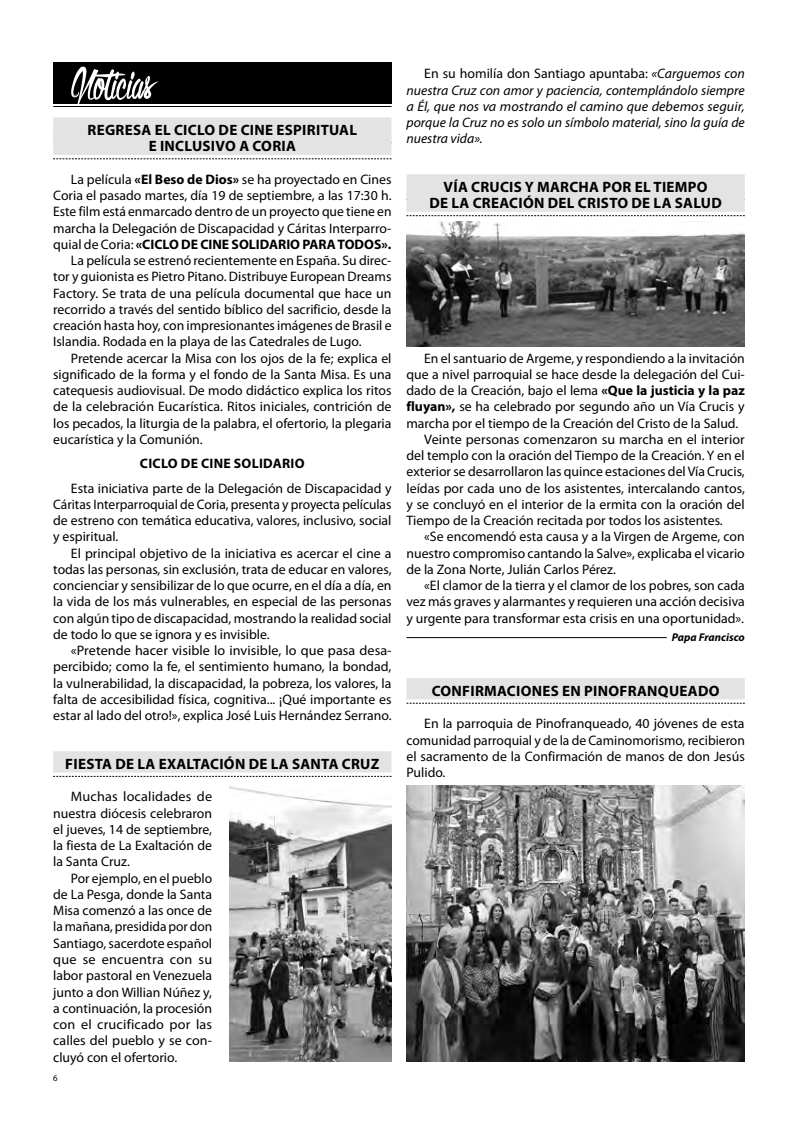
<style>
.page{position:relative;width:798px;height:1134px;background:#fff}
.page>*{position:absolute;margin:0;border:0;box-sizing:border-box;transform-origin:0 0}
.t1{font:58.62px "Olympic Branding";color:#fff}
.t2{font:700 15px/16.2px "Myriad Pro";letter-spacing:.02em;color:#000;text-align:center}
.t3{font:13.75px/16.2px "Myriad Pro";color:#000;text-align:justify}
.t4{font:italic 13.75px/16.2px "Myriad Pro";color:#000;text-align:justify}
.t5{font:700 13.75px "Myriad Pro";color:#000}
.t6{font:700 13.75px "Myriad Pro";letter-spacing:.02em;color:#000}
.t7{font:italic 700 11.25px "Myriad Pro";color:#000}
.t8{font:8.75px "Myriad Pro";color:#000}
.s1{font-weight:700}
.s2{font-weight:400}
.s3{font-style:normal}
</style>
<div class="page">
<div style="left:53px;top:62px;width:338px;height:41px;background:#000"></div>
<hr style="left:53px;top:106px;width:338px;height:1px;background:#000">
<div style="left:53px;top:117px;width:338px;height:22px;background:#e3e3e3"></div>
<div style="left:53px;top:134px;width:338px;height:21px;background:#e3e3e3"></div>
<svg style="left:53px;top:158px;width:338px;height:1px"></svg>
<div style="left:53px;top:751px;width:338px;height:21px;background:#e3e3e3"></div>
<svg style="left:53px;top:776px;width:338px;height:1px"></svg>
<div style="left:406px;top:174px;width:338px;height:22px;background:#e3e3e3"></div>
<div style="left:406px;top:191px;width:338px;height:21px;background:#e3e3e3"></div>
<svg style="left:406px;top:215px;width:338px;height:1px"></svg>
<hr style="left:406px;top:637px;width:260px;height:1px;background:#000">
<div style="left:406px;top:678px;width:338px;height:21px;background:#e3e3e3"></div>
<svg style="left:406px;top:703px;width:338px;height:1px"></svg>
<img style="left:230px;top:786px;width:161px;height:276px">
<img style="left:406px;top:785px;width:338px;height:276px">
<img style="left:406px;top:222px;width:338px;height:124px">
<h1 class="t1" style="left:71px;top:58px;width:83px">Noticias</h1>
<p class="t2" style="left:88px;top:121px;width:271px">REGRESA EL CICLO DE CINE ESPIRITUAL<br>E INCLUSIVO A CORIA</p>
<p class="t3" style="left:71px;top:171px;width:322px">La película <span class="s1">«El Beso de Dios»</span> se ha proyectado en Cines</p>
<p class="t3" style="left:53px;top:187px;width:340px">Coria el pasado martes, día 19 de septiembre, a las 17:30 h.</p>
<p class="t3" style="left:53px;top:203px;width:340px">Este film está enmarcado dentro de un proyecto que tiene en</p>
<p class="t3" style="left:53px;top:220px;width:339px">marcha la Delegación de Discapacidad y Cáritas Interparro-</p>
<p class="t5" style="left:53px;top:235px;width:339px"><span class="s2">quial de Coria:</span> «CICLO DE CINE SOLIDARIO PARA TODOS».</p>
<p class="t3" style="left:71px;top:252px;width:322px">La película se estrenó recientemente en España. Su direc-</p>
<p class="t3" style="left:53px;top:268px;width:340px">tor y guionista es Pietro Pitano. Distribuye European Dreams</p>
<p class="t3" style="left:53px;top:285px;width:339px">Factory. Se trata de una película documental que hace un</p>
<p class="t3" style="left:53px;top:301px;width:340px">recorrido a través del sentido bíblico del sacrificio, desde la</p>
<p class="t3" style="left:53px;top:317px;width:340px">creación hasta hoy, con impresionantes imágenes de Brasil e</p>
<p class="t3" style="left:53px;top:333px;width:310px">Islandia. Rodada en la playa de las Catedrales de Lugo.</p>
<p class="t3" style="left:71px;top:350px;width:322px">Pretende acercar la Misa con los ojos de la fe; explica el</p>
<p class="t3" style="left:53px;top:366px;width:339px">significado de la forma y el fondo de la Santa Misa. Es una</p>
<p class="t3" style="left:53px;top:382px;width:339px">catequesis audiovisual. De modo didáctico explica los ritos</p>
<p class="t3" style="left:53px;top:398px;width:340px">de la celebración Eucarística. Ritos iniciales, contrición de</p>
<p class="t3" style="left:53px;top:415px;width:339px">los pecados, la liturgia de la palabra, el ofertorio, la plegaria</p>
<p class="t3" style="left:53px;top:431px;width:151px">eucarística y la Comunión.</p>
<p class="t6" style="left:140px;top:455px;width:166px">CICLO DE CINE SOLIDARIO</p>
<p class="t3" style="left:53px;top:480px;width:339px;text-indent:18px">Esta iniciativa parte de la Delegación de Discapacidad y Cáritas Interparroquial de Coria, presenta y proyecta películas de estreno con temática educativa, valores, inclusivo, social y espiritual.</p>
<p class="t3" style="left:53px;top:545px;width:340px;text-indent:18px">El principal objetivo de la iniciativa es acercar el cine a todas las personas, sin exclusión, trata de educar en valores, concienciar y sensibilizar de lo que ocurre, en el día a día, en la vida de los más vulnerables, en especial de las personas con algún tipo de discapacidad, mostrando la realidad social de todo lo que se ignora y es invisible.</p>
<p class="t3" style="left:53px;top:642px;width:340px;text-indent:18px">«Pretende hacer visible lo invisible, lo que pasa desa&shy;percibido; como la fe, el sentimiento humano, la bondad, la vulnerabilidad, la discapacidad, la pobreza, los valores, la falta de accesibilidad física, cognitiva... ¡Qué importante es estar al lado del otro!», explica José Luis Hernández Serrano.</p>
<p class="t2" style="left:65px;top:755px;width:315px">FIESTA DE LA EXALTACIÓN DE LA SANTA CRUZ</p>
<p class="t3" style="left:53px;top:788px;width:160px;text-indent:18px">Muchas localidades de nuestra diócesis celebraron el jueves, 14 de septiembre, la fiesta de La Exaltación de la Santa Cruz.</p>
<p class="t3" style="left:53px;top:870px;width:160px;text-indent:18px">Por ejemplo, en el pueblo de La Pesga, donde la Santa Misa comenzó a las once de la mañana, presidida por don Santiago, sacerdote español que se encuentra con su labor pastoral en Venezuela junto a don Willian Núñez y, a continuación, la procesión con el crucificado por las calles del pueblo y se con&shy;cluyó con el ofertorio.</p>
<p class="t8" style="left:53px;top:1072px;width:6px">6</p>
<p class="t4" style="left:406px;top:65px;width:340px;text-indent:18px"><span class="s3">En su homilía don Santiago apuntaba:</span> «Carguemos con nuestra Cruz con amor y paciencia, contemplándolo siempre a Él, que nos va mostrando el camino que debemos seguir, porque la Cruz no es solo un símbolo material, sino la guía de nuestra vida».</p>
<p class="t2" style="left:429px;top:178px;width:294px">VÍA CRUCIS Y MARCHA POR EL TIEMPO<br>DE LA CREACIÓN DEL CRISTO DE LA SALUD</p>
<p class="t3" style="left:424px;top:350px;width:322px">En el santuario de Argeme, y respondiendo a la invitación</p>
<p class="t3" style="left:406px;top:366px;width:339px">que a nivel parroquial se hace desde la delegación del Cui-</p>
<p class="t3" style="left:406px;top:382px;width:339px">dado de la Creación, bajo el lema <span class="s1">«Que la justicia y la paz</span></p>
<p class="t3" style="left:406px;top:398px;width:339px"><span class="s1">fluyan»,</span> se ha celebrado por segundo año un Vía Crucis y</p>
<p class="t3" style="left:406px;top:415px;width:333px">marcha por el tiempo de la Creación del Cristo de la Salud.</p>
<p class="t3" style="left:424px;top:431px;width:322px">Veinte personas comenzaron su marcha en el interior</p>
<p class="t3" style="left:406px;top:447px;width:339px">del templo con la oración del Tiempo de la Creación. Y en el</p>
<p class="t3" style="left:406px;top:463px;width:340px">exterior se desarrollaron las quince estaciones del Vía Crucis,</p>
<p class="t3" style="left:406px;top:480px;width:340px">leídas por cada uno de los asistentes, intercalando cantos,</p>
<p class="t3" style="left:406px;top:496px;width:339px">y se concluyó en el interior de la ermita con la oración del</p>
<p class="t3" style="left:406px;top:512px;width:318px">Tiempo de la Creación recitada por todos los asistentes.</p>
<p class="t3" style="left:424px;top:528px;width:322px">«Se encomendó esta causa y a la Virgen de Argeme, con</p>
<p class="t3" style="left:406px;top:545px;width:340px">nuestro compromiso cantando la Salve», explicaba el vicario</p>
<p class="t3" style="left:406px;top:561px;width:211px">de la Zona Norte, Julián Carlos Pérez.</p>
<p class="t3" style="left:424px;top:577px;width:322px">«El clamor de la tierra y el clamor de los pobres, son cada</p>
<p class="t3" style="left:406px;top:593px;width:340px">vez más graves y alarmantes y requieren una acción decisiva</p>
<p class="t3" style="left:406px;top:610px;width:339px">y urgente para transformar esta crisis en una oportunidad».</p>
<p class="t7" style="left:671px;top:630px;width:74px">Papa Francisco</p>
<p class="t2" style="left:431px;top:682px;width:289px">CONFIRMACIONES EN PINOFRANQUEADO</p>
<p class="t3" style="left:406px;top:715px;width:340px;text-indent:18px">En la parroquia de Pinofranqueado, 40 jóvenes de esta comunidad parroquial y de la de Caminomorismo, recibieron el sacramento de la Confirmación de manos de don Jesús Pulido.</p>
</div>
